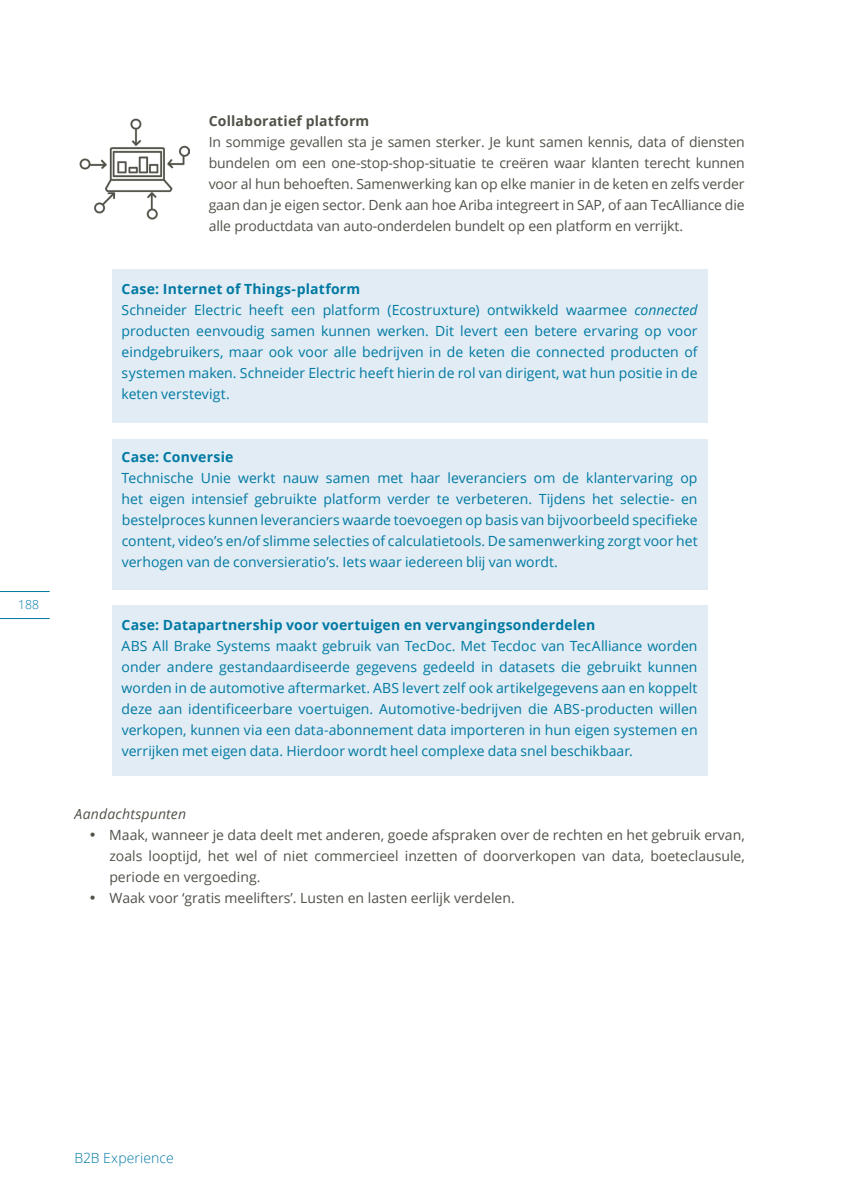
<style>
.page{position:relative;width:844px;height:1191px;background:#fff}
.page>*{position:absolute;margin:0;border:0;box-sizing:border-box;transform-origin:0 0}
.t1{font:14px/21px "Open Sans";color:#0079a3;text-align:justify}
.t2{font:14px/21px "Open Sans";color:#525149;text-align:justify}
.t3{font:700 14px "Open Sans";letter-spacing:.015em;color:#0079a3}
.t4{font:700 14px "Open Sans";letter-spacing:.015em;color:#525149}
.t5{font:italic 14px "Open Sans";letter-spacing:.015em;color:#525149}
.t6{font:300 14px "Open Sans";letter-spacing:.005em;color:#0079a3}
.t7{font:300 12.25px "Open Sans";color:#0079a3}
.s1{font-weight:700}
.s2{font-style:italic}
</style>
<div class="page">
<hr style="left:0;top:591px;width:50px;height:1px;background:#0079a3">
<hr style="left:0;top:618px;width:50px;height:1px;background:#0079a3">
<img style="left:79px;top:119px;width:110px;height:100px">
<div style="left:112px;top:269px;width:595px;height:153px;background:#e1ecf4"></div>
<div style="left:112px;top:439px;width:595px;height:151px;background:#e1ecf4"></div>
<div style="left:112px;top:605px;width:595px;height:170px;background:#e1ecf4"></div>
<p class="t7" style="left:18px;top:596px;width:22px">188</p>
<p class="t4" style="left:209px;top:111px;width:162px">Collaboratief platform</p>
<p class="t2" style="left:209px;top:131px;width:537px">In sommige gevallen sta je samen sterker. Je kunt samen kennis, data of diensten bundelen om een one-stop-shop-situatie te creëren waar klanten terecht kunnen voor al hun behoeften. Samenwerking kan op elke manier in de keten en zelfs verder gaan dan je eigen sector. Denk aan hoe Ariba integreert in SAP, of aan TecAlliance die alle productdata van auto-onderdelen bundelt op een platform en verrijkt.</p>
<p class="t1" style="left:122px;top:278px;width:577px;text-align:left"><span class="s1">Case: Internet of Things-platform<br></span>Schneider Electric heeft een platform (Ecostruxture) ontwikkeld waarmee <span class="s2">connected </span>producten eenvoudig samen kunnen werken. Dit levert een betere ervaring op voor eindgebruikers, maar ook voor alle bedrijven in de keten die connected producten of systemen maken. Schneider Electric heeft hierin de rol van dirigent, wat hun positie in de keten verstevigt.</p>
<p class="t3" style="left:122px;top:447px;width:113px">Case: Conversie</p>
<p class="t1" style="left:122px;top:467px;width:577px">Technische Unie werkt nauw samen met haar leveranciers om de klantervaring op het eigen intensief gebruikte platform verder te verbeteren. Tijdens het selectie- en bestelproces kunnen leveranciers waarde toevoegen op basis van bijvoorbeeld specifieke content, video’s en/of slimme selecties of calculatietools. De samenwerking zorgt voor het verhogen van de conversieratio’s. Iets waar iedereen blij van wordt.</p>
<p class="t3" style="left:122px;top:615px;width:475px">Case: Datapartnership voor voertuigen en vervangingsonderdelen</p>
<p class="t1" style="left:122px;top:635px;width:577px">ABS All Brake Systems maakt gebruik van TecDoc. Met Tecdoc van TecAlliance worden onder andere gestandaardiseerde gegevens gedeeld in datasets die gebruikt kunnen worden in de automotive aftermarket. ABS levert zelf ook artikelgegevens aan en koppelt deze aan identificeerbare voertuigen. Automotive-bedrijven die ABS-producten willen verkopen, kunnen via een data-abonnement data importeren in hun eigen systemen en verrijken met eigen data. Hierdoor wordt heel complexe data snel beschikbaar.</p>
<p class="t5" style="left:75px;top:804px;width:113px">Aandachtspunten</p>
<p class="t2" style="left:109px;top:824px;width:636px;text-indent:-20px">• Maak, wanneer je data deelt met anderen, goede afspraken over de rechten en het gebruik ervan, zoals looptijd, het wel of niet commercieel inzetten of doorverkopen van data, boeteclausule, periode en vergoeding.</p>
<p class="t2" style="left:89px;top:887px;width:426px">• Waak voor ‘gratis meelifters’. Lusten en lasten eerlijk verdelen.</p>
<p class="t6" style="left:74px;top:1148px;width:101px">B2B Experience</p>
</div>
